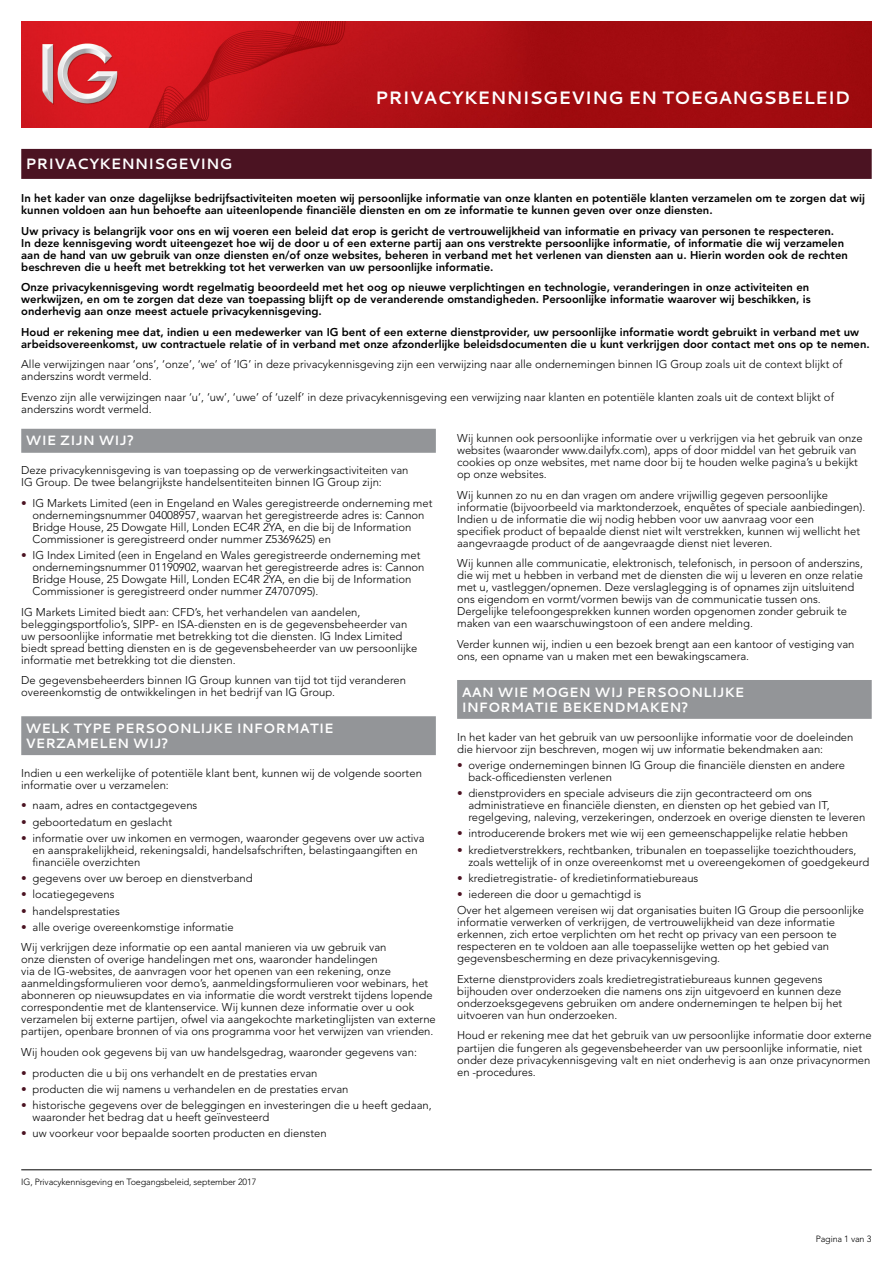
<style>
.page{position:relative;width:893px;height:1263px;background:#fff}
.page>*{position:absolute;margin:0;border:0;box-sizing:border-box;transform-origin:0 0}
.t1{font:700 18px "Cantarell";color:#fff}
.t2{font:700 15px "Cantarell";color:#fff}
.t3{font:700 13.5px/15px "Cantarell";color:#fff}
.t4{font:300 11.25px/12px "Avenir LT Std";color:#000}
.t5{font:800 11.25px/12px "Avenir LT Std";color:#000}
.t6{font:300 9px "Avenir LT Std";letter-spacing:-.015em;color:#000}
.s1{color:#4b1322}
</style>
<div class="page">
<img style="left:21px;top:21px;width:851px;height:107px">
<hr style="left:21px;top:1169px;width:851px;height:1px;background:#000">
<div style="left:21px;top:149px;width:851px;height:30px;background:#4b1322"></div>
<div style="left:21px;top:429px;width:415px;height:24px;background:#939598"></div>
<div style="left:21px;top:716px;width:415px;height:39px;background:#939598"></div>
<div style="left:457px;top:680px;width:415px;height:39px;background:#939598"></div>
<h1 class="t1" style="left:375px;top:85px;width:477px">PRIVACYKENNISGEVING EN TOEGANGSBELEID</h1>
<h2 class="t2" style="left:26px;top:153px;width:208px">PRIVACYKENNISGEVING</h2>
<p class="t5" style="left:21px;top:192px;width:845px">In het kader van onze dagelijkse bedrijfsactiviteiten moeten wij persoonlijke informatie van onze klanten en potentiële klanten verzamelen om te zorgen dat wij kunnen voldoen aan hun behoefte aan uiteenlopende financiële diensten en om ze informatie te kunnen geven over onze diensten.</p>
<p class="t5" style="left:21px;top:225px;width:828px">Uw privacy is belangrijk voor ons en wij voeren een beleid dat erop is gericht de vertrouwelijkheid van informatie en privacy van personen te respecteren.<br>In deze kennisgeving wordt uiteengezet hoe wij de door u of een externe partij aan ons verstrekte persoonlijke informatie, of informatie die wij verzamelen aan de hand van uw gebruik van onze diensten en/of onze websites, beheren in verband met het verlenen van diensten aan u. Hierin worden ook de rechten beschreven die u heeft met betrekking tot het verwerken van uw persoonlijke informatie.</p>
<p class="t5" style="left:21px;top:282px;width:791px">Onze privacykennisgeving wordt regelmatig beoordeeld met het oog op nieuwe verplichtingen en technologie, veranderingen in onze activiteiten en werkwijzen, en om te zorgen dat deze van toepassing blijft op de veranderende omstandigheden. Persoonlijke informatie waarover wij beschikken, is onderhevig aan onze meest actuele privacykennisgeving.</p>
<p class="t5" style="left:21px;top:326px;width:850px">Houd er rekening mee dat, indien u een medewerker van IG bent of een externe dienstprovider, uw persoonlijke informatie wordt gebruikt in verband met uw arbeidsovereenkomst, uw contractuele relatie of in verband met onze afzonderlijke beleidsdocumenten die u kunt verkrijgen door contact met ons op te nemen.</p>
<p class="t4" style="left:21px;top:359px;width:823px">Alle verwijzingen naar ‘ons’, ‘onze’, ‘we’ of ‘IG’ in deze privacykennisgeving zijn een verwijzing naar alle ondernemingen binnen IG Group zoals uit de context blijkt of anderszins wordt vermeld.</p>
<p class="t4" style="left:21px;top:391px;width:814px">Evenzo zijn alle verwijzingen naar ‘u’, ‘uw’, ‘uwe’ of ‘uzelf’ in deze privacykennisgeving een verwijzing naar klanten en potentiële klanten zoals uit de context blijkt of anderszins wordt vermeld.</p>
<p class="t3" style="left:26px;top:433px;width:110px">WIE ZIJN WIJ?</p>
<p class="t4" style="left:21px;top:464px;width:389px">Deze privacykennisgeving is van toepassing op de verwerkingsactiviteiten van<br>IG Group. De twee belangrijkste handelsentiteiten binnen IG Group zijn:</p>
<p class="t4" style="left:33px;top:497px;width:401px;text-indent:-11px"><span class="s1">•</span> IG Markets Limited (een in Engeland en Wales geregistreerde onderneming met ondernemingsnummer 04008957, waarvan het geregistreerde adres is: Cannon Bridge House, 25 Dowgate Hill, Londen EC4R 2YA, en die bij de Information Commissioner is geregistreerd onder nummer Z5369625) en</p>
<p class="t4" style="left:33px;top:549px;width:394px;text-indent:-11px"><span class="s1">•</span> IG Index Limited (een in Engeland en Wales geregistreerde onderneming met ondernemingsnummer 01190902, waarvan het geregistreerde adres is: Cannon Bridge House, 25 Dowgate Hill, Londen EC4R 2YA, en die bij de Information Commissioner is geregistreerd onder nummer Z4707095).</p>
<p class="t4" style="left:21px;top:606px;width:398px">IG Markets Limited biedt aan: CFD’s, het verhandelen van aandelen, beleggingsportfolio’s, SIPP- en ISA-diensten en is de gegevensbeheerder van uw persoonlijke informatie met betrekking tot die diensten. IG Index Limited biedt spread betting diensten en is de gegevensbeheerder van uw persoonlijke informatie met betrekking tot die diensten.</p>
<p class="t4" style="left:21px;top:674px;width:386px">De gegevensbeheerders binnen IG Group kunnen van tijd tot tijd veranderen overeenkomstig de ontwikkelingen in het bedrijf van IG Group.</p>
<p class="t3" style="left:26px;top:720px;width:310px">WELK TYPE PERSOONLIJKE INFORMATIE<br>VERZAMELEN WIJ?</p>
<p class="t4" style="left:21px;top:767px;width:402px">Indien u een werkelijke of potentiële klant bent, kunnen wij de volgende soorten informatie over u verzamelen:</p>
<p class="t4" style="left:21px;top:799px;width:178px"><span class="s1">•</span> naam, adres en contactgegevens</p>
<p class="t4" style="left:21px;top:816px;width:152px"><span class="s1">•</span> geboortedatum en geslacht</p>
<p class="t4" style="left:33px;top:832px;width:394px;text-indent:-11px"><span class="s1">•</span> informatie over uw inkomen en vermogen, waaronder gegevens over uw activa en aansprakelijkheid, rekeningsaldi, handelsafschriften, belastingaangiften en financiële overzichten</p>
<p class="t4" style="left:21px;top:872px;width:233px"><span class="s1">•</span> gegevens over uw beroep en dienstverband</p>
<p class="t4" style="left:21px;top:888px;width:95px"><span class="s1">•</span> locatiegegevens</p>
<p class="t4" style="left:21px;top:905px;width:100px"><span class="s1">•</span> handelsprestaties</p>
<p class="t4" style="left:21px;top:917px;width:367px;line-height:20.5px"><span class="s1">•</span> alle overige overeenkomstige informatie<br>Wij verkrijgen deze informatie op een aantal manieren via uw gebruik van</p>
<p class="t4" style="left:21px;top:953px;width:416px">onze diensten of overige handelingen met ons, waaronder handelingen<br>via de IG-websites, de aanvragen voor het openen van een rekening, onze aanmeldingsformulieren voor demo’s, aanmeldingsformulieren voor webinars, het abonneren op nieuwsupdates en via informatie die wordt verstrekt tijdens lopende correspondentie met de klantenservice. Wij kunnen deze informatie over u ook verzamelen bij externe partijen, ofwel via aangekochte marketinglijsten van externe partijen, openbare bronnen of via ons programma voor het verwijzen van vrienden.</p>
<p class="t4" style="left:21px;top:1046px;width:397px">Wij houden ook gegevens bij van uw handelsgedrag, waaronder gegevens van:</p>
<p class="t4" style="left:21px;top:1067px;width:298px"><span class="s1">•</span> producten die u bij ons verhandelt en de prestaties ervan</p>
<p class="t4" style="left:21px;top:1083px;width:329px"><span class="s1">•</span> producten die wij namens u verhandelen en de prestaties ervan</p>
<p class="t4" style="left:33px;top:1099px;width:401px;text-indent:-11px"><span class="s1">•</span> historische gegevens over de beleggingen en investeringen die u heeft gedaan, waaronder het bedrag dat u heeft geïnvesteerd</p>
<p class="t4" style="left:21px;top:1127px;width:307px"><span class="s1">•</span> uw voorkeur voor bepaalde soorten producten en diensten</p>
<p class="t4" style="left:457px;top:432px;width:407px">Wij kunnen ook persoonlijke informatie over u verkrijgen via het gebruik van onze websites (waaronder www.dailyfx.com), apps of door middel van het gebruik van cookies op onze websites, met name door bij te houden welke pagina’s u bekijkt op onze websites.</p>
<p class="t4" style="left:457px;top:489px;width:410px">Wij kunnen zo nu en dan vragen om andere vrijwillig gegeven persoonlijke informatie (bijvoorbeeld via marktonderzoek, enquêtes of speciale aanbiedingen).<br>Indien u de informatie die wij nodig hebben voor uw aanvraag voor een<br>specifiek product of bepaalde dienst niet wilt verstrekken, kunnen wij wellicht het aangevraagde product of de aangevraagde dienst niet leveren.</p>
<p class="t4" style="left:457px;top:558px;width:407px">Wij kunnen alle communicatie, elektronisch, telefonisch, in persoon of anderszins, die wij met u hebben in verband met de diensten die wij u leveren en onze relatie met u, vastleggen/opnemen. Deze verslaglegging is of opnames zijn uitsluitend ons eigendom en vormt/vormen bewijs van de communicatie tussen ons.<br>Dergelijke telefoongesprekken kunnen worden opgenomen zonder gebruik te maken van een waarschuwingstoon of een andere melding.</p>
<p class="t4" style="left:457px;top:638px;width:399px">Verder kunnen wij, indien u een bezoek brengt aan een kantoor of vestiging van ons, een opname van u maken met een bewakingscamera.</p>
<p class="t3" style="left:461px;top:684px;width:285px">AAN WIE MOGEN WIJ PERSOONLIJKE<br>INFORMATIE BEKENDMAKEN?</p>
<p class="t4" style="left:457px;top:731px;width:398px">In het kader van het gebruik van uw persoonlijke informatie voor de doeleinden die hiervoor zijn beschreven, mogen wij uw informatie bekendmaken aan:</p>
<p class="t4" style="left:468px;top:759px;width:378px;text-indent:-11px"><span class="s1">•</span> overige ondernemingen binnen IG Group die financiële diensten en andere back-officediensten verlenen</p>
<p class="t4" style="left:468px;top:787px;width:398px;text-indent:-11px"><span class="s1">•</span> dienstproviders en speciale adviseurs die zijn gecontracteerd om ons administratieve en financiële diensten, en diensten op het gebied van IT, regelgeving, naleving, verzekeringen, onderzoek en overige diensten te leveren</p>
<p class="t4" style="left:457px;top:827px;width:392px"><span class="s1">•</span> introducerende brokers met wie wij een gemeenschappelijke relatie hebben</p>
<p class="t4" style="left:468px;top:844px;width:402px;text-indent:-11px"><span class="s1">•</span> kredietverstrekkers, rechtbanken, tribunalen en toepasselijke toezichthouders, zoals wettelijk of in onze overeenkomst met u overeengekomen of goedgekeurd</p>
<p class="t4" style="left:457px;top:872px;width:243px"><span class="s1">•</span> kredietregistratie- of kredietinformatiebureaus</p>
<p class="t4" style="left:457px;top:886px;width:408px;line-height:16.2px"><span class="s1">•</span> iedereen die door u gemachtigd is<br>Over het algemeen vereisen wij dat organisaties buiten IG Group die persoonlijke</p>
<p class="t4" style="left:457px;top:916px;width:381px">informatie verwerken of verkrijgen, de vertrouwelijkheid van deze informatie erkennen, zich ertoe verplichten om het recht op privacy van een persoon te respecteren en te voldoen aan alle toepasselijke wetten op het gebied van gegevensbescherming en deze privacykennisgeving.</p>
<p class="t4" style="left:457px;top:973px;width:387px">Externe dienstproviders zoals kredietregistratiebureaus kunnen gegevens bijhouden over onderzoeken die namens ons zijn uitgevoerd en kunnen deze onderzoeksgegevens gebruiken om andere ondernemingen te helpen bij het uitvoeren van hun onderzoeken.</p>
<p class="t4" style="left:457px;top:1030px;width:416px">Houd er rekening mee dat het gebruik van uw persoonlijke informatie door externe partijen die fungeren als gegevensbeheerder van uw persoonlijke informatie, niet onder deze privacykennisgeving valt en niet onderhevig is aan onze privacynormen en -procedures.</p>
<p class="t6" style="left:21px;top:1176px;width:237px">IG, Privacykennisgeving en Toegangsbeleid, september 2017</p>
<p class="t6" style="left:816px;top:1233px;width:57px">Pagina 1 van 3</p>
</div>
